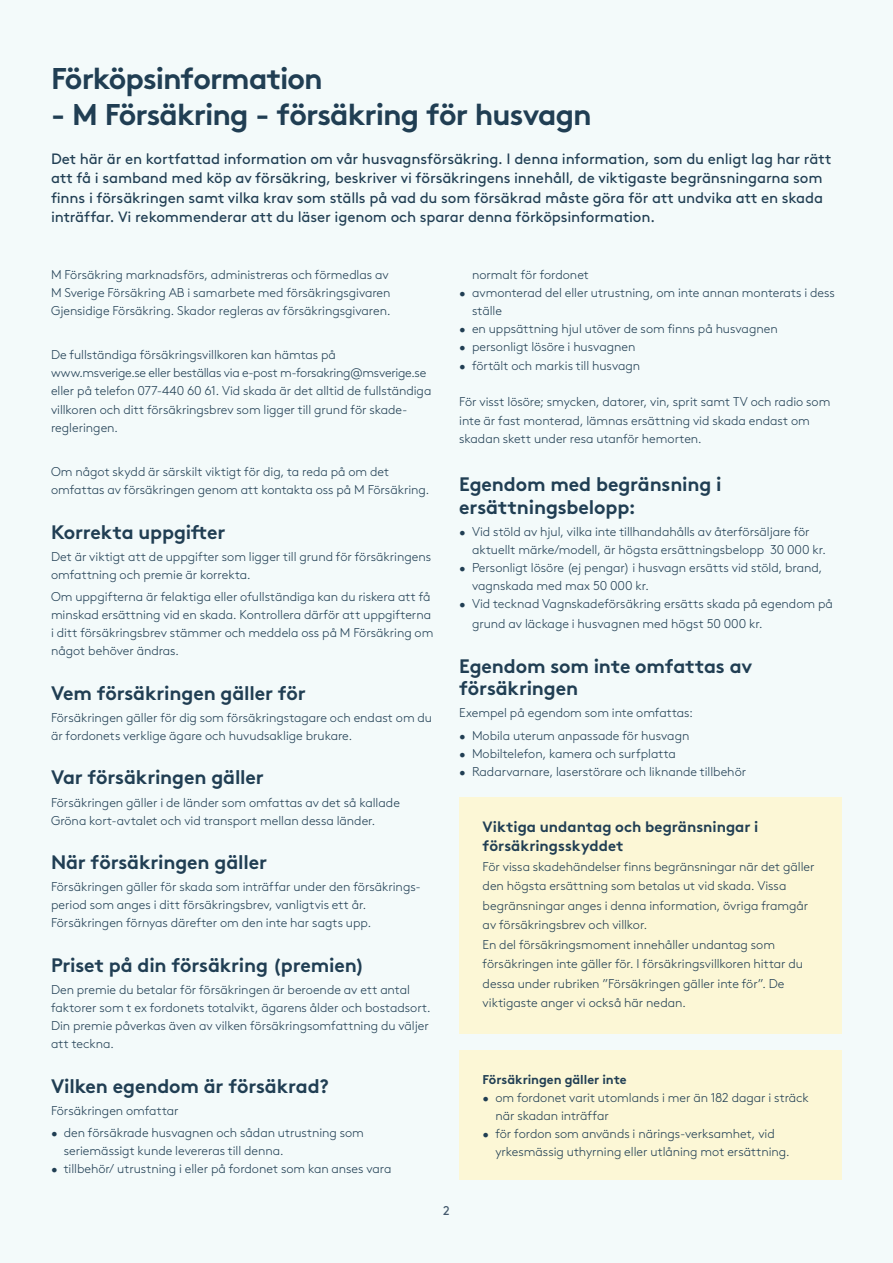
<style>
.page{position:relative;width:893px;height:1263px;background:#f3fafa}
.page>*{position:absolute;margin:0;border:0;box-sizing:border-box;transform-origin:0 0}
.t1{font:700 30px "Gjen Brown OT";letter-spacing:-.035em;color:#203e53}
.t2{font:700 19.5px/22.5px "Gjen Brown OT";letter-spacing:-.01em;color:#203e53}
.t3{font:15px/19.5px "Gjen Brown OT";letter-spacing:-.01em;color:#203e53}
.t4{font:15px/19.5px "Gjen Brown OT Bold Alt";color:#203e53}
.t5{font:300 12.75px/18px "Gjen Brown OT";color:#203e53}
.t6{font:700 12.75px "Gjen Brown OT";letter-spacing:-.005em;color:#203e53}
.t7{font:12.75px "Gjen Brown OT";color:#43586c}
</style>
<div class="page">
<div style="left:459px;top:797px;width:383px;height:236px;background:#fcf7d6"></div>
<div style="left:459px;top:1050px;width:383px;height:130px;background:#fcf7d6"></div>
<h1 class="t1" style="left:51px;top:54px;width:273px">Förköpsinformation</h1>
<h1 class="t1" style="left:51px;top:90px;width:542px">- M Försäkring - försäkring för husvagn</h1>
<p class="t3" style="left:51px;top:147px;width:782px">Det här är en kortfattad information om vår husvagnsförsäkring. I denna information, som du enligt lag har rätt att få i samband med köp av försäkring, beskriver vi försäkringens innehåll, de viktigaste begränsningarna som finns i försäkringen samt vilka krav som ställs på vad du som försäkrad måste göra för att undvika att en skada inträffar. Vi rekommenderar att du läser igenom och sparar denna förköpsinformation.</p>
<p class="t5" style="left:51px;top:265px;width:341px">M Försäkring marknadsförs, administreras och förmedlas av<br>M Sverige Försäkring AB i samarbete med försäkringsgivaren<br>Gjensidige Försäkring. Skador regleras av försäkringsgivaren.</p>
<p class="t5" style="left:51px;top:345px;width:382px">De fullständiga försäkringsvillkoren kan hämtas på www.msverige.se eller beställas via e-post m-forsakring@msverige.se eller på telefon 077-440 60 61. Vid skada är det alltid de fullständiga villkoren och ditt försäkringsbrev som ligger till grund för skade&shy;regleringen.</p>
<p class="t5" style="left:51px;top:462px;width:380px">Om något skydd är särskilt viktigt för dig, ta reda på om det omfattas av försäkringen genom att kontakta oss på M Försäkring.</p>
<h2 class="t2" style="left:51px;top:518px;width:176px">Korrekta uppgifter</h2>
<p class="t5" style="left:51px;top:546px;width:382px">Det är viktigt att de uppgifter som ligger till grund för försäkringens omfattning och premie är korrekta.</p>
<p class="t5" style="left:51px;top:587px;width:384px">Om uppgifterna är felaktiga eller ofullständiga kan du riskera att få minskad ersättning vid en skada. Kontrollera därför att uppgifterna i ditt försäkringsbrev stämmer och meddela oss på M Försäkring om något behöver ändras.</p>
<h2 class="t2" style="left:51px;top:679px;width:256px">Vem försäkringen gäller för</h2>
<p class="t5" style="left:51px;top:707px;width:383px">Försäkringen gäller för dig som försäkringstagare och endast om du är fordonets verklige ägare och huvudsaklige brukare.</p>
<h2 class="t2" style="left:51px;top:764px;width:214px">Var försäkringen gäller</h2>
<p class="t5" style="left:51px;top:792px;width:350px">Försäkringen gäller i de länder som omfattas av det så kallade<br>Gröna kort-avtalet och vid transport mellan dessa länder.</p>
<h2 class="t2" style="left:51px;top:849px;width:218px">När försäkringen gäller</h2>
<p class="t5" style="left:51px;top:877px;width:371px">Försäkringen gäller för skada som inträffar under den försäkrings&shy;period som anges i ditt försäkringsbrev, vanligtvis ett år.<br>Försäkringen förnyas därefter om den inte har sagts upp.</p>
<h2 class="t2" style="left:51px;top:952px;width:315px">Priset på din försäkring (premien)</h2>
<p class="t5" style="left:51px;top:980px;width:381px">Den premie du betalar för försäkringen är beroende av ett antal faktorer som t ex fordonets totalvikt, ägarens ålder och bostadsort.<br>Din premie påverkas även av vilken försäkringsomfattning du väljer att teckna.</p>
<h2 class="t2" style="left:51px;top:1072px;width:279px">Vilken egendom är försäkrad?</h2>
<p class="t5" style="left:51px;top:1100px;width:129px">Försäkringen omfattar</p>
<p class="t5" style="left:64px;top:1123px;width:302px;text-indent:-13px">• den försäkrade husvagnen och sådan utrustning som seriemässigt kunde levereras till denna.</p>
<p class="t5" style="left:51px;top:1159px;width:342px">• tillbehör/ utrustning i eller på fordonet som kan anses vara</p>
<p class="t5" style="left:472px;top:265px;width:119px">normalt för fordonet</p>
<p class="t5" style="left:472px;top:283px;width:364px;text-indent:-13px">• avmonterad del eller utrustning, om inte annan monterats i dess ställe</p>
<p class="t5" style="left:459px;top:319px;width:320px">• en uppsättning hjul utöver de som finns på husvagnen</p>
<p class="t5" style="left:459px;top:337px;width:178px">• personligt lösöre i husvagnen</p>
<p class="t5" style="left:459px;top:356px;width:182px">• förtält och markis till husvagn</p>
<p class="t5" style="left:459px;top:392px;width:373px">För visst lösöre; smycken, datorer, vin, sprit samt TV och radio som inte är fast monterad, lämnas ersättning vid skada endast om skadan skett under resa utanför hemorten.</p>
<h2 class="t2" style="left:459px;top:471px;width:264px">Egendom med begränsning i ersättningsbelopp:</h2>
<p class="t5" style="left:472px;top:522px;width:355px;text-indent:-13px">• Vid stöld av hjul, vilka inte tillhandahålls av återförsäljare för aktuellt märke/modell, är högsta ersättningsbelopp 30 000 kr.</p>
<p class="t5" style="left:472px;top:558px;width:352px;text-indent:-13px">• Personligt lösöre (ej pengar) i husvagn ersätts vid stöld, brand, vagnskada med max 50 000 kr.</p>
<p class="t5" style="left:472px;top:593px;width:362px;line-height:19.5px;text-indent:-13px">• Vid tecknad Vagnskadeförsäkring ersätts skada på egendom på grund av läckage i husvagnen med högst 50 000 kr.</p>
<h2 class="t2" style="left:459px;top:652px;width:295px">Egendom som inte omfattas av försäkringen</h2>
<p class="t5" style="left:459px;top:703px;width:235px">Exempel på egendom som inte omfattas:</p>
<p class="t5" style="left:459px;top:725px;width:232px">• Mobila uterum anpassade för husvagn</p>
<p class="t5" style="left:459px;top:743px;width:218px">• Mobiltelefon, kamera och surfplatta</p>
<p class="t5" style="left:459px;top:761px;width:288px">• Radarvarnare, laserstörare och liknande tillbehör</p>
<p class="t4" style="left:483px;top:815px;width:277px">Viktiga undantag och begränsningar i försäkringsskyddet</p>
<p class="t5" style="left:483px;top:855px;width:334px;line-height:19.5px">För vissa skadehändelser finns begränsningar när det gäller den högsta ersättning som betalas ut vid skada. Vissa begränsningar anges i denna information, övriga framgår av försäkringsbrev och villkor.<br>En del försäkringsmoment innehåller undantag som försäkringen inte gäller för. I försäkringsvillkoren hittar du dessa under rubriken ”Försäkringen gäller inte för”. De viktigaste anger vi också här nedan.</p>
<p class="t6" style="left:483px;top:1069px;width:145px">Försäkringen gäller inte</p>
<p class="t5" style="left:495px;top:1087px;width:315px;text-indent:-13px">• om fordonet varit utomlands i mer än 182 dagar i sträck när skadan inträffar</p>
<p class="t5" style="left:495px;top:1123px;width:296px;text-indent:-13px">• för fordon som används i närings-verksamhet, vid yrkesmässig uthyrning eller utlåning mot ersättning.</p>
<p class="t7" style="left:443px;top:1201px;width:8px">2</p>
</div>
